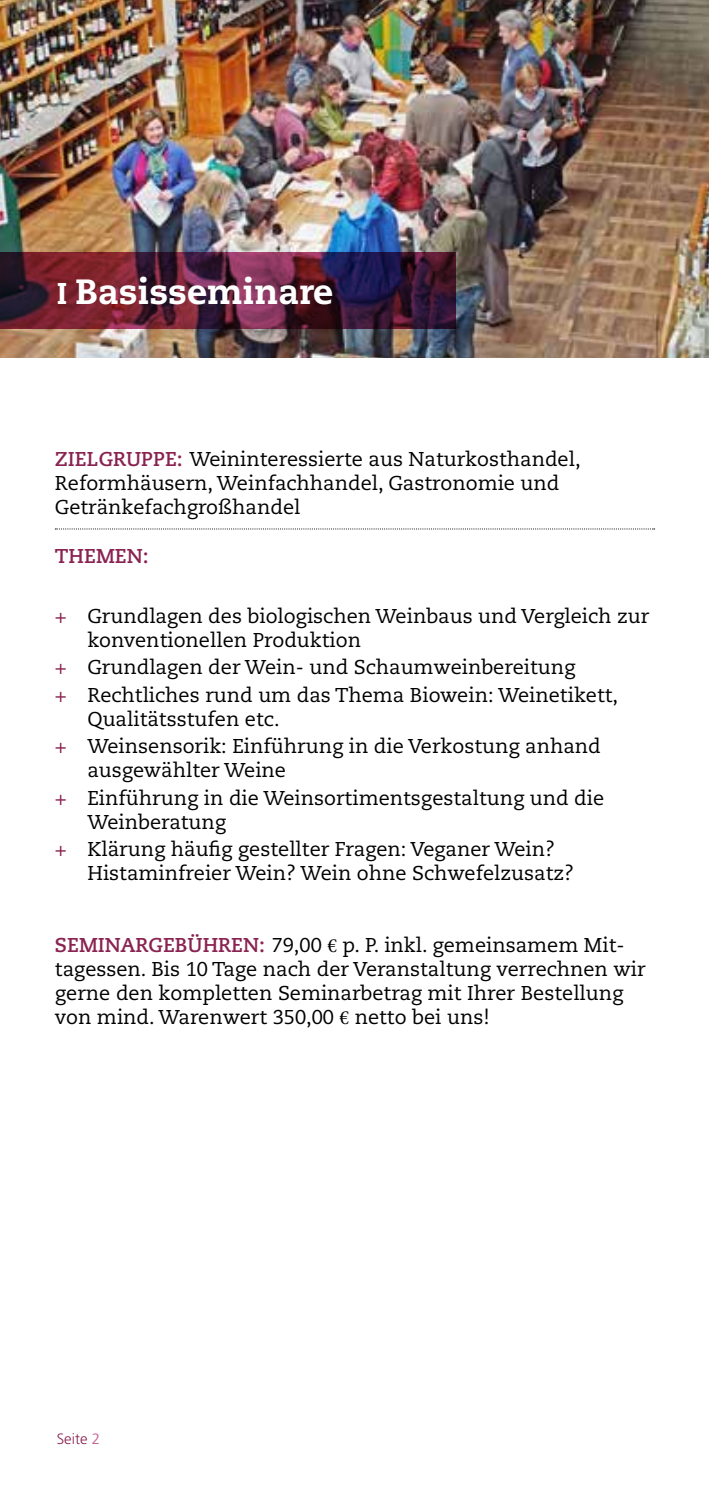
<style>
.page{position:relative;width:709px;height:1489px;background:#fff}
.page>*{position:absolute;margin:0;border:0;box-sizing:border-box;transform-origin:0 0}
.t1{font:800 35px "Caecilia";color:#fff}
.t2{font:20px/24px "Caecilia";color:#000}
.t3{font:700 20px "Caecilia";color:#892351}
.t4{font:300 15px "Frutiger LT";color:#892351}
.s1{font-size:30px}
.s2{font-weight:700;color:#892351}
.s3{color:#892351}
.s4{font-family:"Minion Pro"}
.s5{color:#c6558b}
</style>
<div class="page">
<svg style="left:55px;top:528px;width:599px;height:1px"></svg>
<img style="left:0;top:0;width:709px;height:357px">
<svg style="left:0;top:252px;width:455px;height:76px;background:#521e36"></svg>
<h1 class="t1" style="left:57px;top:270px;width:278px"><span class="s1">I</span> Basisseminare</h1>
<p class="t2" style="left:55px;top:448px;width:527px"><span class="s2">ZIELGRUPPE:</span> Weininteressierte aus Naturkosthandel,<br>Reformhäusern, Weinfachhandel, Gastronomie und<br>Getränkefachgroßhandel</p>
<p class="t3" style="left:55px;top:543px;width:95px">THEMEN:</p>
<p class="t2" style="left:87px;top:604px;width:563px;text-indent:-32px"><span class="s3">+</span> Grundlagen des biologischen Weinbaus und Vergleich zur konventionellen Produktion</p>
<p class="t2" style="left:55px;top:653px;width:564px;line-height:27.5px"><span class="s3">+</span> Grundlagen der Wein- und Schaumweinbereitung<br><span class="s3">+</span> Rechtliches rund um das Thema Biowein: Weinetikett,</p>
<p class="t2" style="left:55px;top:705px;width:547px;line-height:27.5px;text-indent:32px">Qualitätsstufen etc.<br><span class="s3">+</span> Weinsensorik: Einführung in die Verkostung anhand</p>
<p class="t2" style="left:55px;top:756px;width:551px;line-height:27.5px;text-indent:32px">ausgewählter Weine<br><span class="s3">+</span> Einführung in die Weinsortimentsgestaltung und die</p>
<p class="t2" style="left:55px;top:808px;width:502px;line-height:27.5px;text-indent:32px">Weinberatung<br><span class="s3">+</span> Klärung häufig gestellter Fragen: Veganer Wein?</p>
<p class="t2" style="left:87px;top:861px;width:488px">Histaminfreier Wein? Wein ohne Schwefelzusatz?</p>
<p class="t2" style="left:55px;top:933px;width:592px"><span class="s2">SEMINARGEBÜHREN:</span> 79,00 <span class="s4">€</span> p. P. inkl. gemeinsamem Mit&shy;tagessen. Bis 10 Tage nach der Veranstaltung verrechnen wir gerne den kompletten Seminarbetrag mit Ihrer Bestellung von mind. Warenwert 350,00 <span class="s4">€</span> netto bei uns!</p>
<p class="t4" style="left:57px;top:1429px;width:45px">Seite <span class="s5">2</span></p>
</div>
